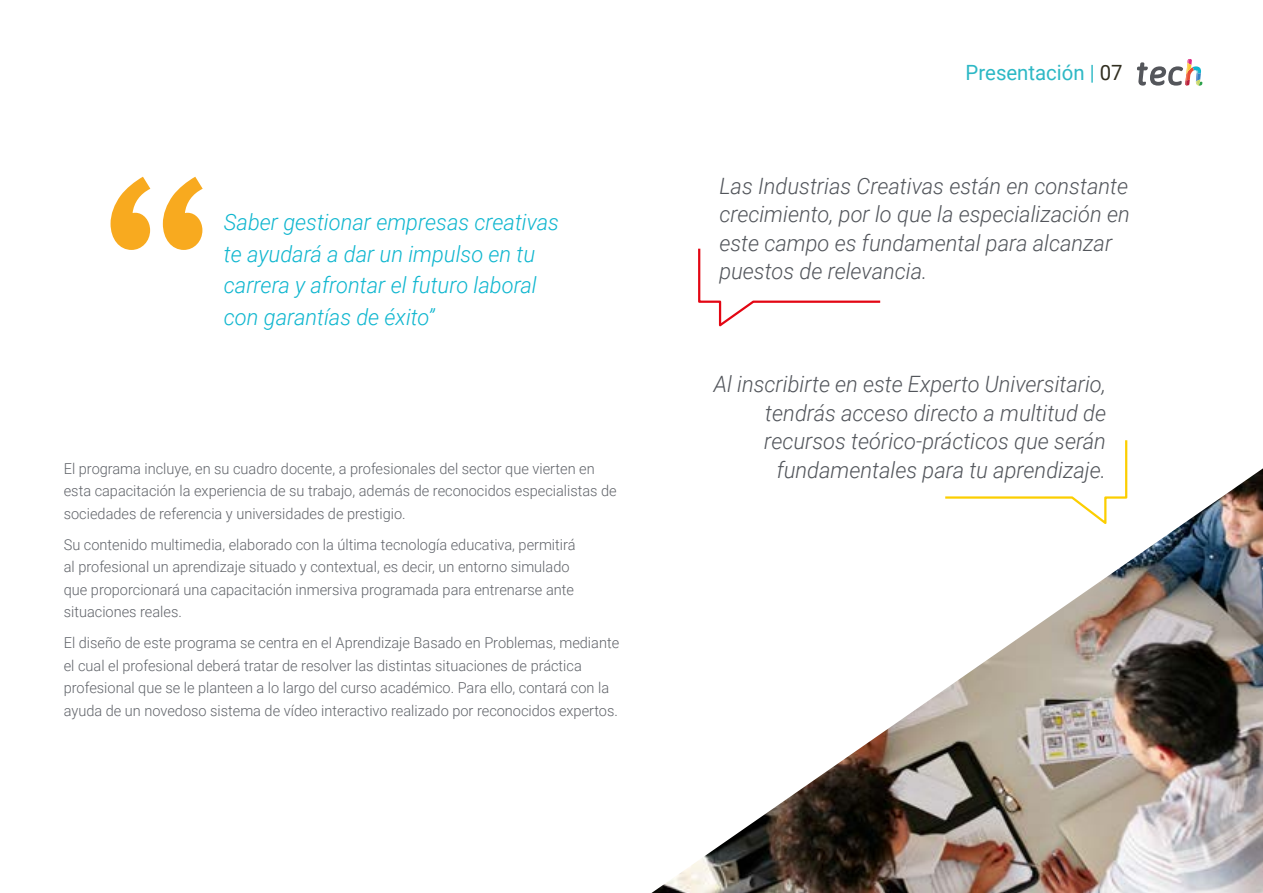
<style>
.page{position:relative;width:1263px;height:893px;background:#fff}
.page>*{position:absolute;margin:0;border:0;box-sizing:border-box;transform-origin:0 0}
.t1{font:italic 300 22.5px/28.5px "Roboto";color:#52555b;text-align:right}
.t2{font:italic 300 22.5px/31.5px "Roboto";color:#0fb6cf}
.t3{font:21px "Roboto";color:#2db8c5}
.t4{font:300 15px/22.5px "Roboto";color:#61646a}
.s1{color:#312e20}
</style>
<div class="page">
<img style="left:651px;top:468px;width:612px;height:425px">
<svg style="left:1137px;top:59px;width:65px;height:27px"></svg>
<svg style="left:111px;top:177px;width:92px;height:73px"></svg>
<svg style="left:943px;top:440px;width:185px;height:87px"></svg>
<svg style="left:698px;top:248px;width:183px;height:79px"></svg>
<h1 class="t2" style="left:224px;top:205px;width:337px">Saber gestionar empresas creativas te ayudará a dar un impulso en tu carrera y afrontar el futuro laboral con garantías de éxito”</h1>
<p class="t4" style="left:64px;top:457px;width:554px">El programa incluye, en su cuadro docente, a profesionales del sector que vierten en esta capacitación la experiencia de su trabajo, además de reconocidos especialistas de sociedades de referencia y universidades de prestigio.</p>
<p class="t4" style="left:64px;top:533px;width:513px">Su contenido multimedia, elaborado con la última tecnología educativa, permitirá al profesional un aprendizaje situado y contextual, es decir, un entorno simulado que proporcionará una capacitación inmersiva programada para entrenarse ante situaciones reales.</p>
<p class="t4" style="left:64px;top:631px;width:557px">El diseño de este programa se centra en el Aprendizaje Basado en Problemas, mediante el cual el profesional deberá tratar de resolver las distintas situaciones de práctica profesional que se le planteen a lo largo del curso académico. Para ello, contará con la ayuda de un novedoso sistema de vídeo interactivo realizado por reconocidos expertos.</p>
<h2 class="t3" style="left:966px;top:57px;width:159px">Presentación | <span class="s1">07</span></h2>
<h1 class="t1" style="left:719px;top:171px;width:412px;text-align:left">Las Industrias Creativas están en constante crecimiento, por lo que la especialización en este campo es fundamental para alcanzar puestos de relevancia.</h1>
<h1 class="t1" style="left:714px;top:369px;width:394px">Al inscribirte en este Experto Universitario, tendrás acceso directo a multitud de recursos teórico-prácticos que serán fundamentales para tu aprendizaje.</h1>
</div>
